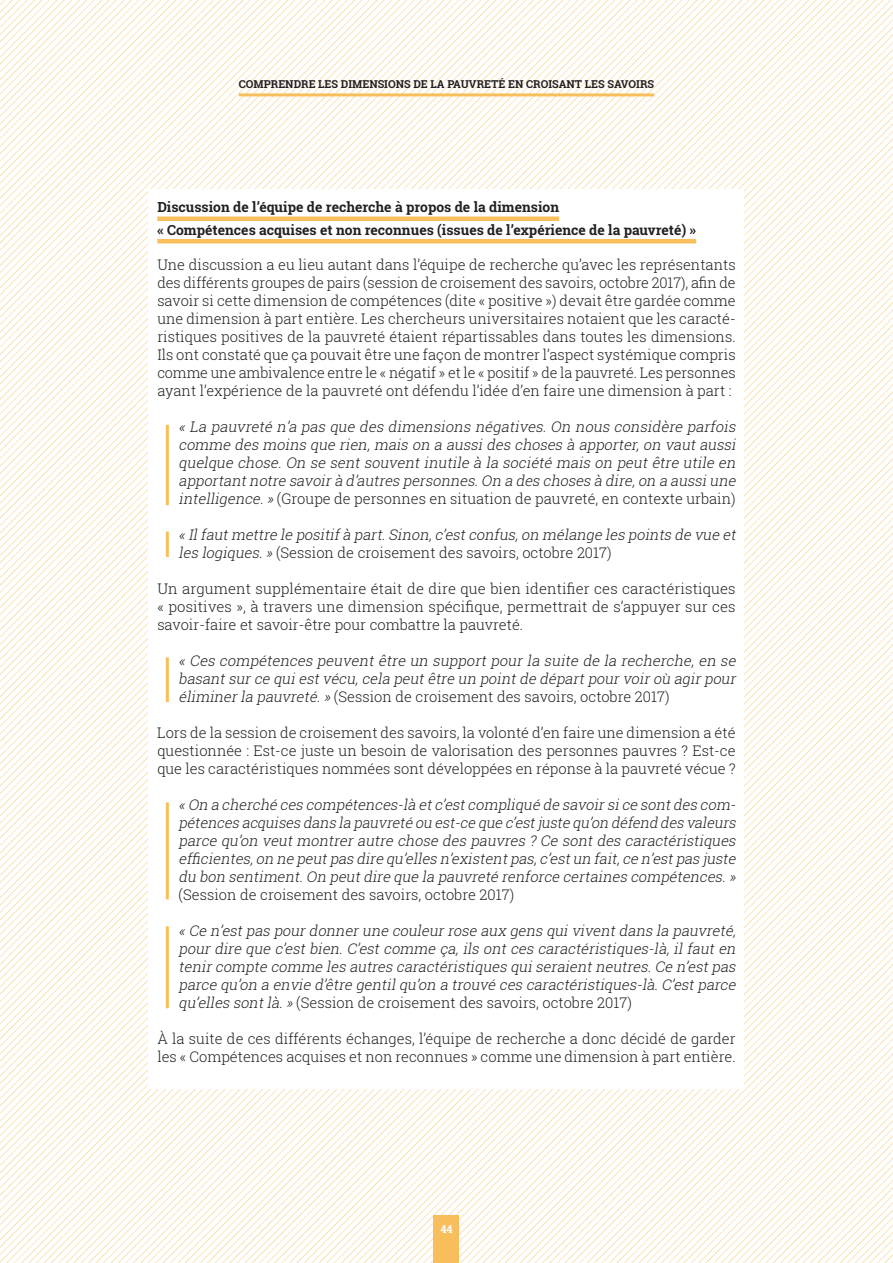
<style>
.page{position:relative;width:893px;height:1263px;background:#fff}
.page>*{position:absolute;margin:0;border:0;box-sizing:border-box;transform-origin:0 0}
.t1{font:italic 300 14.7px/18px "Roboto Slab";color:#231f20;text-align:justify}
.t2{font:300 14.7px/18px "Roboto Slab";color:#231f20;text-align:justify}
.t3{font:700 13.8px/22.5px "Roboto Slab";color:#231f20}
.t4{font:700 10.8px "Roboto Slab";color:#231f20}
.t5{font:700 10.8px "Roboto Slab";color:#fff}
.s1{font-style:normal}
</style>
<div class="page">
<img style="left:0;top:0;width:893px;height:1263px">
<div style="left:434px;top:1215px;width:25px;height:48px;background:#f8be5b"></div>
<hr style="left:239px;top:93px;width:415px;height:3px;background:#f8be5b">
<div style="left:149px;top:189px;width:595px;height:900px;background:#fff"></div>
<div style="left:157px;top:216px;width:402px;height:5px;background:#f8be5b"></div>
<hr style="left:157px;top:239px;width:539px;height:4px;background:#f8be5b">
<hr style="left:166px;top:425px;width:3px;height:80px;background:#f8be5b">
<hr style="left:166px;top:531px;width:3px;height:26px;background:#f8be5b">
<hr style="left:166px;top:657px;width:3px;height:45px;background:#f8be5b">
<hr style="left:166px;top:802px;width:3px;height:97px;background:#f8be5b">
<hr style="left:166px;top:926px;width:3px;height:82px;background:#f8be5b">
<p class="t4" style="left:239px;top:77px;width:417px">COMPRENDRE LES DIMENSIONS DE LA PAUVRETÉ EN CROISANT LES SAVOIRS</p>
<p class="t3" style="left:157px;top:196px;width:540px">Discussion de l’équipe de recherche à propos de la dimension<br>« Compétences acquises et non reconnues (issues de l’expérience de la pauvreté) »</p>
<p class="t2" style="left:157px;top:255px;width:580px">Une discussion a eu lieu autant dans l’équipe de recherche qu’avec les représentants des différents groupes de pairs (session de croisement des savoirs, octobre 2017), afin de savoir si cette dimension de compétences (dite « positive ») devait être gardée comme une dimension à part entière. Les chercheurs universitaires notaient que les caracté&shy;ristiques positives de la pauvreté étaient répartissables dans toutes les dimensions.<br>Ils ont constaté que ça pouvait être une façon de montrer l’aspect systémique compris comme une ambivalence entre le « négatif » et le « positif » de la pauvreté. Les personnes ayant l’expérience de la pauvreté ont défendu l’idée d’en faire une dimension à part :</p>
<p class="t1" style="left:179px;top:417px;width:562px">« La pauvreté n’a pas que des dimensions négatives. On nous considère parfois comme des moins que rien, mais on a aussi des choses à apporter, on vaut aussi quelque chose. On se sent souvent inutile à la société mais on peut être utile en apportant notre savoir à d’autres personnes. On a des choses à dire, on a aussi une intelligence.»<span class="s1">(Groupe de personnes en situation de pauvreté, en contexte urbain)</span></p>
<p class="t1" style="left:179px;top:525px;width:562px">« Il faut mettre le positif à part. Sinon, c’est confus, on mélange les points de vue et leslogiques.»<span class="s1">(Session de croisement des savoirs, octobre 2017)</span></p>
<p class="t2" style="left:157px;top:579px;width:580px">Un argument supplémentaire était de dire que bien identifier ces caractéristiques « positives », à travers une dimension spécifique, permettrait de s’appuyer sur ces savoir-faire et savoir-être pour combattre la pauvreté.</p>
<p class="t1" style="left:179px;top:651px;width:562px">« Ces compétences peuvent être un support pour la suite de la recherche, en se basant sur ce qui est vécu, cela peut être un point de départ pour voir où agir pour éliminerlapauvreté.»<span class="s1">(Session de croisement des savoirs, octobre 2017)</span></p>
<p class="t2" style="left:157px;top:723px;width:580px">Lors de la session de croisement des savoirs, la volonté d’en faire une dimension a été questionnée : Est-ce juste un besoin de valorisation des personnes pauvres ? Est-ce que les caractéristiques nommées sont développées en réponse à la pauvreté vécue ?</p>
<p class="t1" style="left:179px;top:795px;width:562px">« On a cherché ces compétences-là et c’est compliqué de savoir si ce sont des com&shy;pétences acquises dans la pauvreté ou est-ce que c’est juste qu’on défend des valeurs parce qu’on veut montrer autre chose des pauvres ? Ce sont des caractéristiques efficientes, on ne peut pas dire qu’elles n’existent pas, c’est un fait, ce n’est pas juste du bon sentiment. On peut dire que la pauvreté renforce certaines compétences.»</p>
<p class="t2" style="left:179px;top:885px;width:337px">(Session de croisement des savoirs, octobre 2017)</p>
<p class="t1" style="left:179px;top:921px;width:562px">« Ce n’est pas pour donner une couleur rose aux gens qui vivent dans la pauvreté, pour dire que c’est bien. C’est comme ça, ils ont ces caractéristiques-là, il faut en tenircompte comme les autres caractéristiques quiseraientneutres.Ce n’estpas parce qu’on a envie d’être gentil qu’on a trouvé ces caractéristiques-là. C’est parce qu’ellessontlà.»<span class="s1">(Session de croisement des savoirs, octobre 2017)</span></p>
<p class="t2" style="left:157px;top:1029px;width:580px">À la suite de ces différents échanges, l’équipe de recherche a donc décidé de garder les « Compétences acquises et non reconnues » comme une dimension à part entière.</p>
<p class="t5" style="left:440px;top:1221px;width:14px">44</p>
</div>
